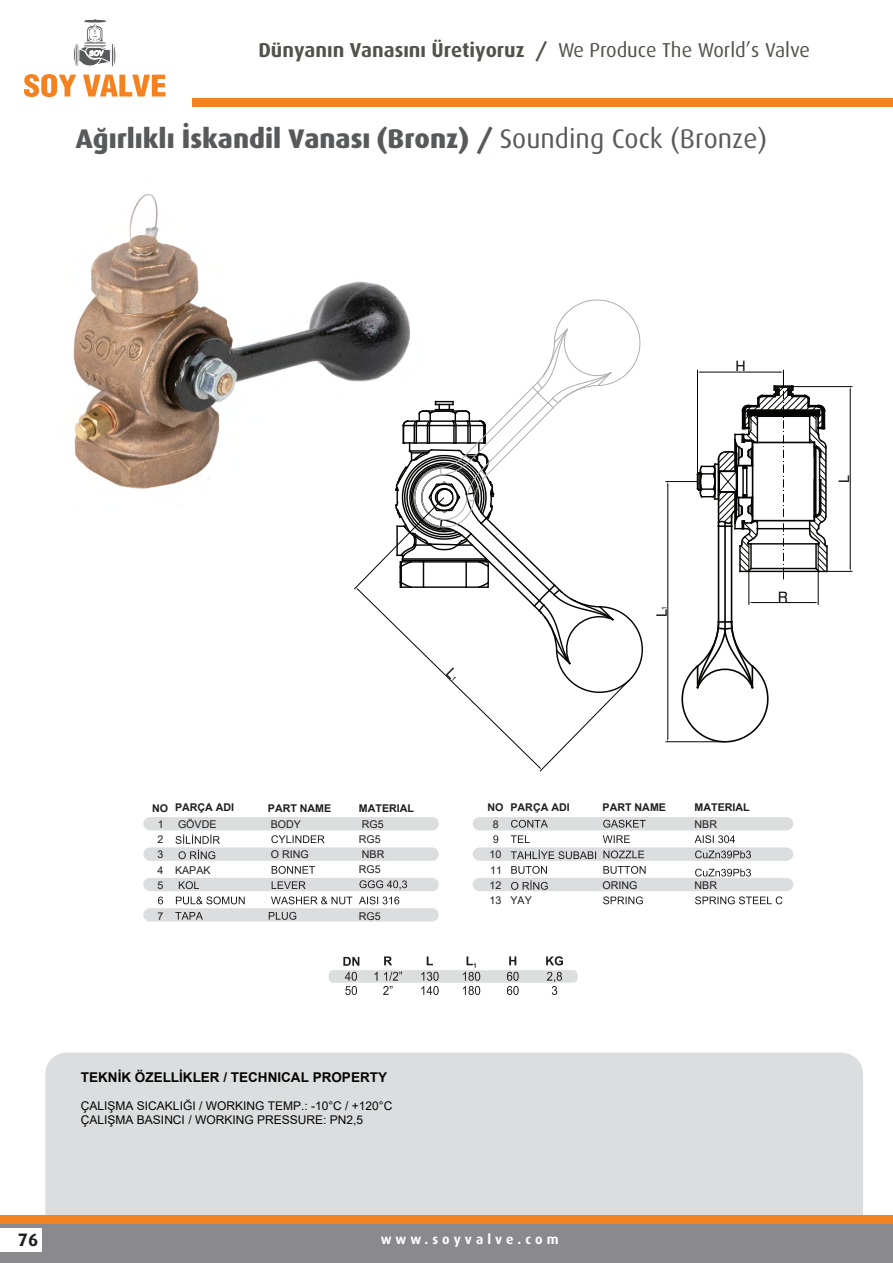
<style>
.page{position:relative;width:893px;height:1263px;background:#fff}
.page>*{position:absolute;margin:0;border:0;box-sizing:border-box;transform-origin:0 0}
.t1{font:27px "Dax Extra Bold Tr";color:#58595b}
.t2{font:20.25px "Dax Bold Tr";color:#51524a}
.t3{font:18px "Dax Bold Tr";color:#201d1e}
.t4{font:14.1px "Helvetica Tr";color:#050504}
.t5{font:700 13.5px "Arial";color:#050504}
.t6{font:13.5px "Dax Bold Tr";letter-spacing:.3em;color:#fff}
.t7{font:12px/14.4px "Arial";color:#050504}
.t8{font:10.65px/15.3px "Arial";color:#201d1e}
.t9{font:700 10.65px "Arial";color:#201d1e}
.s1{font-family:"Dax Regular Tr"}
.s2{font-size:7.05px}
</style>
<div class="page">
<img style="left:73px;top:193px;width:322px;height:313px">
<div style="left:143px;top:817px;width:296px;height:13px;background:#dcddde;border-radius:7px"></div>
<div style="left:143px;top:847px;width:296px;height:14px;background:#dcddde;border-radius:7px"></div>
<div style="left:143px;top:878px;width:296px;height:13px;background:#dcddde;border-radius:7px"></div>
<div style="left:143px;top:908px;width:296px;height:13px;background:#dcddde;border-radius:7px"></div>
<div style="left:45px;top:1052px;width:818px;height:196px;background:#dcddde;border-radius:21px"></div>
<div style="left:329px;top:970px;width:248px;height:13px;background:#dcddde;border-radius:4px"></div>
<svg style="left:343px;top:957px;width:16px;height:9px"></svg>
<svg style="left:345px;top:972px;width:12px;height:23px"></svg>
<svg style="left:384px;top:956px;width:8px;height:9px"></svg>
<svg style="left:427px;top:956px;width:6px;height:9px"></svg>
<svg style="left:509px;top:956px;width:7px;height:9px"></svg>
<svg style="left:546px;top:956px;width:17px;height:9px"></svg>
<svg style="left:374px;top:972px;width:28px;height:23px"></svg>
<svg style="left:421px;top:972px;width:18px;height:23px"></svg>
<svg style="left:463px;top:956px;width:17px;height:39px"></svg>
<svg style="left:507px;top:972px;width:12px;height:23px"></svg>
<svg style="left:547px;top:972px;width:15px;height:23px"></svg>
<svg style="left:176px;top:834px;width:44px;height:10px"></svg>
<svg style="left:179px;top:850px;width:36px;height:9px"></svg>
<svg style="left:271px;top:835px;width:54px;height:8px"></svg>
<svg style="left:272px;top:866px;width:43px;height:8px"></svg>
<svg style="left:179px;top:881px;width:20px;height:8px"></svg>
<svg style="left:272px;top:881px;width:34px;height:8px"></svg>
<svg style="left:359px;top:880px;width:48px;height:9px"></svg>
<svg style="left:158px;top:896px;width:5px;height:8px"></svg>
<svg style="left:176px;top:896px;width:69px;height:8px"></svg>
<svg style="left:271px;top:896px;width:81px;height:8px"></svg>
<svg style="left:359px;top:896px;width:40px;height:8px"></svg>
<svg style="left:175px;top:912px;width:28px;height:8px"></svg>
<svg style="left:269px;top:912px;width:27px;height:8px"></svg>
<svg style="left:473px;top:817px;width:320px;height:87px"></svg>
<div style="left:0;top:1222px;width:893px;height:41px;background:#8a8a8e"></div>
<div style="left:0;top:1228px;width:42px;height:23px;background:#fff"></div>
<hr style="left:724px;top:526px;width:2px;height:96px;background:#050504">
<hr style="left:731px;top:526px;width:1px;height:96px;background:#050504">
<hr style="left:718px;top:526px;width:1px;height:96px;background:#050504">
<svg style="left:677px;top:620px;width:92px;height:123px"></svg>
<hr style="left:749px;top:572px;width:1px;height:32px;background:#050504">
<hr style="left:818px;top:572px;width:1px;height:32px;background:#050504">
<hr style="left:752px;top:602px;width:62px;height:1px;background:#050504">
<hr style="left:666px;top:481px;width:30px;height:1px;background:#050504">
<hr style="left:666px;top:741px;width:58px;height:1px;background:#050504">
<hr style="left:667px;top:485px;width:1px;height:253px;background:#050504">
<svg style="left:695px;top:370px;width:157px;height:209px"></svg>
<svg style="left:73px;top:19px;width:43px;height:48px"></svg>
<svg style="left:24px;top:74px;width:52px;height:23px"></svg>
<svg style="left:83px;top:75px;width:83px;height:22px"></svg>
<div style="left:193px;top:99px;width:700px;height:8px;background:#f58220"></div>
<div style="left:0;top:1215px;width:893px;height:8px;background:#f58220"></div>
<svg style="left:354px;top:295px;width:289px;height:476px"></svg>
<h2 class="t2" style="left:258px;top:38px;width:553px">Dünyanın Vanasını Üretiyoruz / <span class="s1">We Produce The World’s Valve</span></h2>
<h1 class="t1" style="left:76px;top:123px;width:693px">Ağırlıklı İskandil Vanası (Bronz) / <span class="s1">Sounding Cock (Bronze)</span></h1>
<p class="t4" style="left:653px;top:617px;width:13px;rotate:-90deg">L<span class="s2">1</span></p>
<p class="t4" style="left:735px;top:358px;width:12px">H</p>
<p class="t4" style="left:778px;top:588px;width:12px">R</p>
<p class="t4" style="left:836px;top:483px;width:9px;rotate:-90deg">L</p>
<p class="t9" style="left:152px;top:800px;width:84px">NO PARÇA ADI</p>
<p class="t9" style="left:268px;top:801px;width:65px">PART NAME</p>
<p class="t9" style="left:359px;top:801px;width:57px">MATERIAL</p>
<p class="t8" style="left:158px;top:816px;width:8px;text-align:justify">1<br>2<br>3<br>4</p>
<p class="t8" style="left:178px;top:817px;width:40px">GÖVDE</p>
<p class="t8" style="left:359px;top:816px;width:27px">RG5<br>RG5<br>NBR<br>RG5</p>
<p class="t8" style="left:271px;top:816px;width:32px">BODY</p>
<p class="t8" style="left:271px;top:847px;width:39px">O RING</p>
<p class="t8" style="left:175px;top:862px;width:37px">KAPAK</p>
<p class="t8" style="left:157px;top:877px;width:7px">5</p>
<p class="t8" style="left:157px;top:908px;width:7px">7</p>
<p class="t8" style="left:359px;top:908px;width:23px">RG5</p>
<p class="t5" style="left:81px;top:1068px;width:308px">TEKNİK ÖZELLİKLER / TECHNICAL PROPERTY</p>
<p class="t7" style="left:81px;top:1098px;width:313px">ÇALIŞMA SICAKLIĞI / WORKING TEMP.: -10°C / +120°C<br>ÇALIŞMA BASINCI / WORKING PRESSURE: PN2,5</p>
<p class="t9" style="left:487px;top:800px;width:84px">NO PARÇA ADI</p>
<p class="t9" style="left:603px;top:800px;width:65px">PART NAME</p>
<p class="t9" style="left:695px;top:800px;width:57px">MATERIAL</p>
<p class="t8" style="left:493px;top:816px;width:7px">8</p>
<p class="t8" style="left:490px;top:847px;width:14px">10<br>11</p>
<p class="t8" style="left:695px;top:816px;width:24px">NBR</p>
<p class="t8" style="left:490px;top:877px;width:13px">12</p>
<p class="t8" style="left:603px;top:877px;width:36px">ORING</p>
<p class="t8" style="left:695px;top:877px;width:24px">NBR</p>
<p class="t8" style="left:490px;top:893px;width:44px">13 YAY</p>
<h3 class="t3" style="left:18px;top:1229px;width:22px">76</h3>
<p class="t6" style="left:381px;top:1231px;width:179px">www.soyvalve.com</p>
</div>
